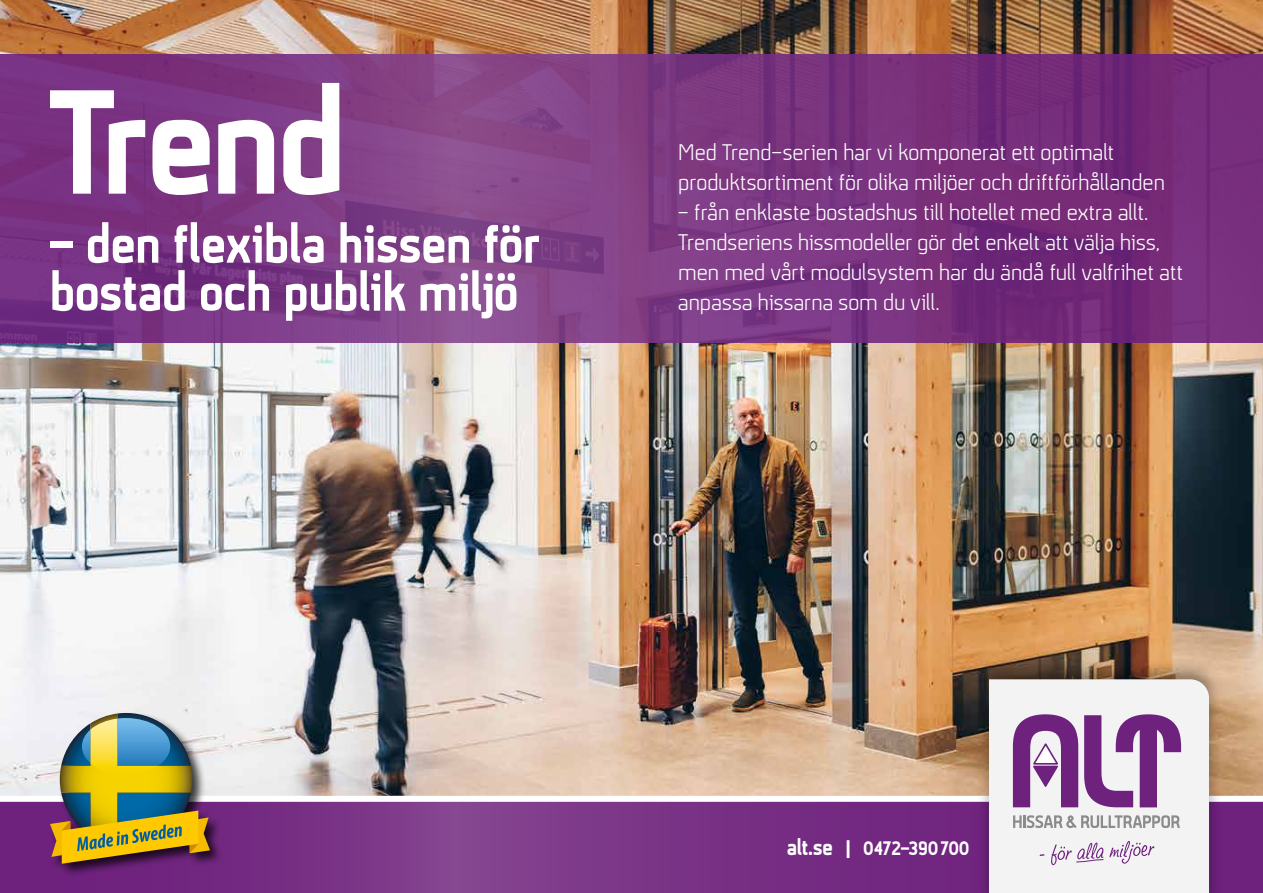
<style>
.page{position:relative;width:1263px;height:893px;background:#fff}
.page>*{position:absolute;margin:0;border:0;box-sizing:border-box;transform-origin:0 0}
.t1{font:147.6px "Vitali Fat";letter-spacing:-.025em;color:#fff}
.t2{font:54px/48px "Vitali Fat";color:#fff}
.t3{font:22.5px/30px "Vitali";color:#fff;scale:1.05 1}
.t4{font:19.5px "Vitali Fat";letter-spacing:.01em;color:#fff}
.s1{font-size:22.5px}
</style>
<div class="page">
<img style="left:0;top:0;width:1263px;height:796px">
<svg style="left:0;top:802px;width:1263px;height:91px;background:#783085"></svg>
<svg style="left:0;top:54px;width:1263px;height:288px;background:#7b3681"></svg>
<div style="left:976px;top:659px;width:246px;height:234px;background:#000;opacity:.35"></div>
<div style="left:989px;top:679px;width:220px;height:214px;background:#f3f3f4"></div>
<svg style="left:1013px;top:815px;width:167px;height:13px"></svg>
<svg style="left:1084px;top:714px;width:97px;height:93px"></svg>
<svg style="left:1013px;top:714px;width:65px;height:93px"></svg>
<svg style="left:1051px;top:841px;width:103px;height:24px"></svg>
<div style="left:49px;top:711px;width:174px;height:167px;background:#000;opacity:.75"></div>
<svg style="left:50px;top:713px;width:160px;height:151px;background:#9d9c64"></svg>
<h1 class="t1" style="left:50px;top:49px;width:298px">Trend</h1>
<h2 class="t2" style="left:50px;top:219px;width:492px">- den flexibla hissen för bostad och publik miljö</h2>
<p class="t3" style="left:678px;top:137px;width:465px">Med Trend-serien har vi komponerat ett optimalt produktsortiment för olika miljöer och driftförhållanden</p>
<p class="t3" style="left:678px;top:197px;width:482px">– från enklaste bostadshus till hotellet med extra allt.<br>Trendseriens hissmodeller gör det enkelt att välja hiss, men med vårt modulsystem har du ändå full valfrihet att anpassa hissarna som du vill.</p>
<p class="t4" style="left:787px;top:836px;width:184px"><span class="s1">alt.se |</span> 0472-390700</p>
</div>
